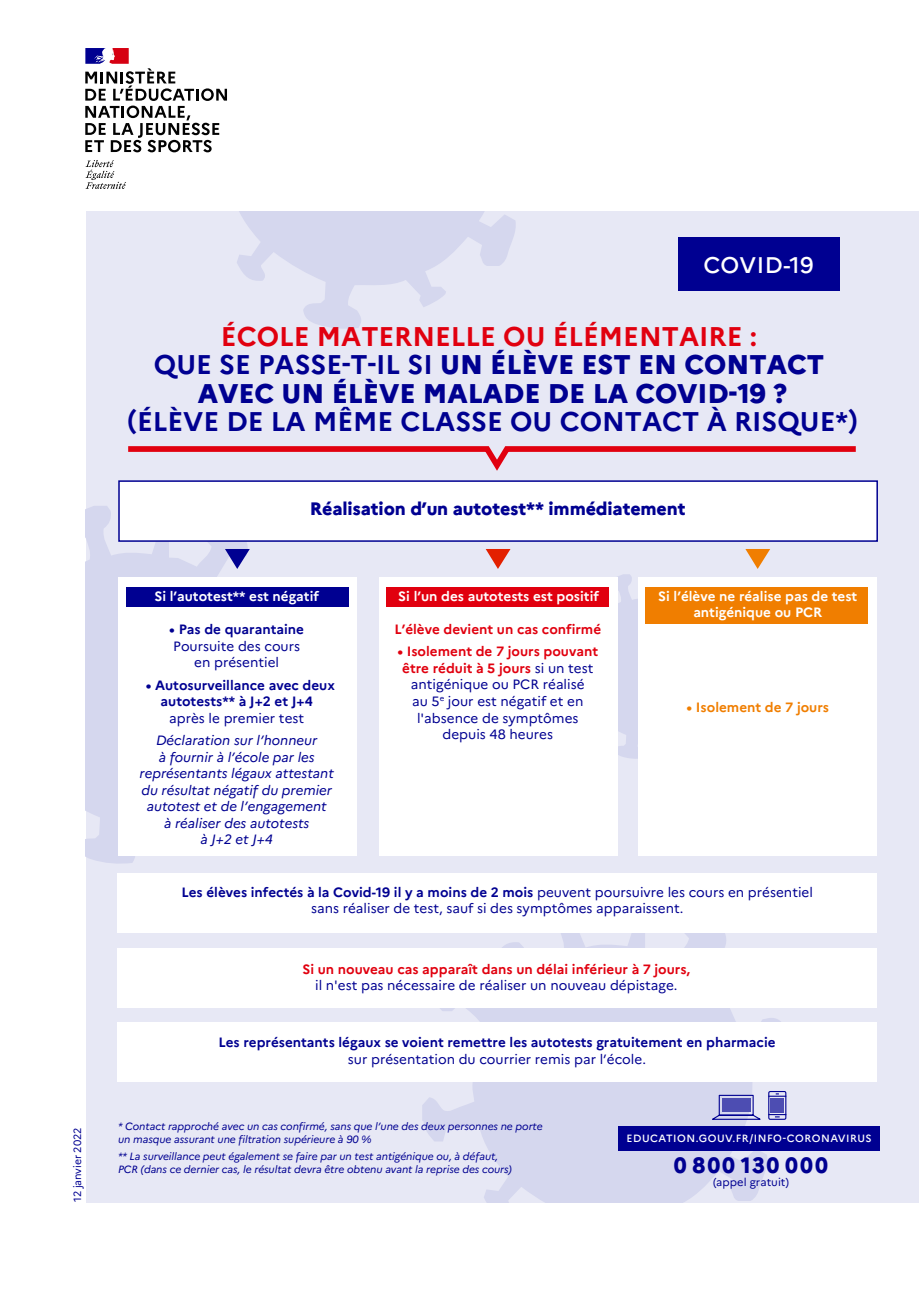
<style>
.page{position:relative;width:919px;height:1289px;background:#fff}
.page>*{position:absolute;margin:0;border:0;box-sizing:border-box;transform-origin:0 0}
.t1{font:800 27px/28.5px "Marianne";color:#000091;text-align:center}
.t2{font:700 27px "Marianne";color:#000091}
.t3{font:500 22.65px "Marianne";letter-spacing:.02em;color:#fff}
.t4{font:800 22.2px "Marianne";letter-spacing:.095em;color:#000091}
.t5{font:800 18px "Marianne";letter-spacing:-.01em;color:#000091}
.t6{font:13.5px/16.5px "Marianne";color:#000091;text-align:center}
.t7{font:italic 13.5px/16.5px "Marianne";color:#000091;text-align:center}
.t8{font:700 13.5px/16.5px "Marianne";color:#000091;text-align:center}
.t9{font:700 13.5px/16.2px "Marianne";color:#fff;text-align:center}
.t10{font:700 13.5px "Marianne";color:#e1000f}
.t11{font:700 13.5px "Marianne";color:#f07e00}
.t12{font:11.1px "Marianne";letter-spacing:.005em;color:#000091}
.t13{font:italic 10.5px/12.8px "Marianne";letter-spacing:-.005em;color:#000091}
.t14{font:500 10.5px "Marianne";letter-spacing:.05em;color:#fff}
.t15{font:10.5px "Marianne";letter-spacing:-.01em;color:#000091}
.s1{font-weight:700;color:#e1000f}
.s2{font-weight:700}
</style>
<div class="page">
<svg style="left:85px;top:160px;width:41px;height:29px"></svg>
<svg style="left:85px;top:48px;width:142px;height:104px"></svg>
<div style="left:86px;top:211px;width:832px;height:991px;background:#e7e8f5"></div>
<div style="left:678px;top:237px;width:161px;height:54px;background:#000091"></div>
<svg style="left:237px;top:211px;width:279px;height:118px"></svg>
<svg style="left:617px;top:574px;width:21px;height:185px;background:#d8daef"></svg>
<svg style="left:86px;top:506px;width:162px;height:358px;fill:#d5d7ee"></svg>
<svg style="left:422px;top:932px;width:368px;height:270px;fill:#d5d7ee"></svg>
<svg style="left:128px;top:446px;width:728px;height:25px"></svg>
<div style="left:118px;top:577px;width:238px;height:279px;background:#fff"></div>
<div style="left:126px;top:587px;width:222px;height:20px;background:#000091"></div>
<div style="left:379px;top:577px;width:238px;height:279px;background:#fff"></div>
<div style="left:117px;top:873px;width:759px;height:59px;background:#fff"></div>
<div style="left:117px;top:948px;width:759px;height:59px;background:#fff"></div>
<div style="left:386px;top:587px;width:223px;height:20px;background:#e1000f"></div>
<div style="left:638px;top:577px;width:238px;height:279px;background:#fff"></div>
<div style="left:645px;top:587px;width:223px;height:37px;background:#f07e00"></div>
<div style="left:118px;top:480px;width:759px;height:62px;background:#fff;border:2px solid #000091"></div>
<svg style="left:745px;top:549px;width:25px;height:20px"></svg>
<svg style="left:485px;top:549px;width:25px;height:20px"></svg>
<svg style="left:225px;top:549px;width:25px;height:20px"></svg>
<div style="left:117px;top:1022px;width:759px;height:59px;background:#fff"></div>
<div style="left:768px;top:1090px;width:18px;height:29px;border:1px solid #000091;border-radius:2px"></div>
<svg style="left:708px;top:1093px;width:78px;height:27px"></svg>
<div style="left:770px;top:1097px;width:13px;height:15px;background:#4d4db2"></div>
<div style="left:618px;top:1125px;width:261px;height:25px;background:#000091"></div>
<p class="t15" style="left:71px;top:1202px;width:76px;rotate:-90deg">12 janvier 2022</p>
<h2 class="t3" style="left:703px;top:251px;width:112px">COVID-19</h2>
<h1 class="t1" style="left:154px;top:322px;width:671px"><span class="s1">ÉCOLE MATERNELLE OU ÉLÉMENTAIRE :<br></span><span class="s2">QUE SE PASSE-T-IL SI</span> UN ÉLÈVE EST EN CONTACT<br>AVEC UN ÉLÈVE MALADE DE LA COVID-19 ?</h1>
<h1 class="t2" style="left:127px;top:405px;width:732px">(ÉLÈVE DE LA MÊME CLASSE OU CONTACT À RISQUE*)</h1>
<h3 class="t5" style="left:310px;top:498px;width:377px">Réalisation d’un autotest** immédiatement</h3>
<p class="t9" style="left:154px;top:588px;width:166px">Si l’autotest** est négatif</p>
<p class="t8" style="left:169px;top:621px;width:136px">• Pas de quarantaine</p>
<p class="t6" style="left:173px;top:637px;width:128px">Poursuite des cours en présentiel</p>
<p class="t8" style="left:146px;top:676px;width:191px">• Autosurveillance avec deux autotests** à J+2 et J+4</p>
<p class="t6" style="left:169px;top:709px;width:136px">après le premier test</p>
<p class="t7" style="left:139px;top:732px;width:196px">Déclaration sur l’honneur<br>à fournir à l’école par les représentants légaux attestant du résultat négatif du premier autotest et de l’engagement<br>à réaliser des autotests<br>à J+2 et J+4</p>
<p class="t9" style="left:398px;top:588px;width:202px">Si l’un des autotests est positif</p>
<p class="t10" style="left:394px;top:621px;width:208px">L’élève devient un cas confirmé</p>
<p class="t6" style="left:397px;top:643px;width:202px"><span class="s1">• Isolement de 7 jours pouvant être réduit à 5 jours</span> si un test antigénique ou PCR réalisé<br>au 5<sup>e</sup> jour est négatif et en l'absence de symptômes depuis 48 heures</p>
<p class="t9" style="left:658px;top:588px;width:201px">Si l’élève ne réalise pas de test antigénique ou PCR</p>
<p class="t11" style="left:686px;top:699px;width:144px">• Isolement de 7 jours</p>
<p class="t6" style="left:181px;top:883px;width:633px"><span class="s2">Les élèves infectés à la Covid-19 il y a moins de 2 mois</span> peuvent poursuivre les cours en présentiel sans réaliser de test, sauf si des symptômes apparaissent.</p>
<p class="t10" style="left:302px;top:960px;width:389px">Si un nouveau cas apparaît dans un délai inférieur à 7 jours,</p>
<p class="t6" style="left:315px;top:976px;width:364px">il n'est pas nécessaire de réaliser un nouveau dépistage.</p>
<p class="t8" style="left:218px;top:1034px;width:558px">Les représentants légaux se voient remettre les autotests gratuitement en pharmacie</p>
<p class="t6" style="left:348px;top:1050px;width:299px">sur présentation du courrier remis par l’école.</p>
<p class="t13" style="left:118px;top:1120px;width:426px">* Contact rapproché avec un cas confirmé, sans que l’une des deux personnes ne porte un masque assurant une filtration supérieure à 90 %</p>
<p class="t13" style="left:118px;top:1150px;width:395px">** La surveillance peut également se faire par un test antigénique ou, à défaut,<br>PCR (dans ce dernier cas, le résultat devra être obtenu avant la reprise des cours)</p>
<p class="t14" style="left:626px;top:1132px;width:247px">EDUCATION.GOUV.FR/INFO-CORONAVIRUS</p>
<h3 class="t4" style="left:673px;top:1151px;width:156px">0 800 130 000</h3>
<p class="t12" style="left:713px;top:1174px;width:77px">(appel gratuit)</p>
</div>
